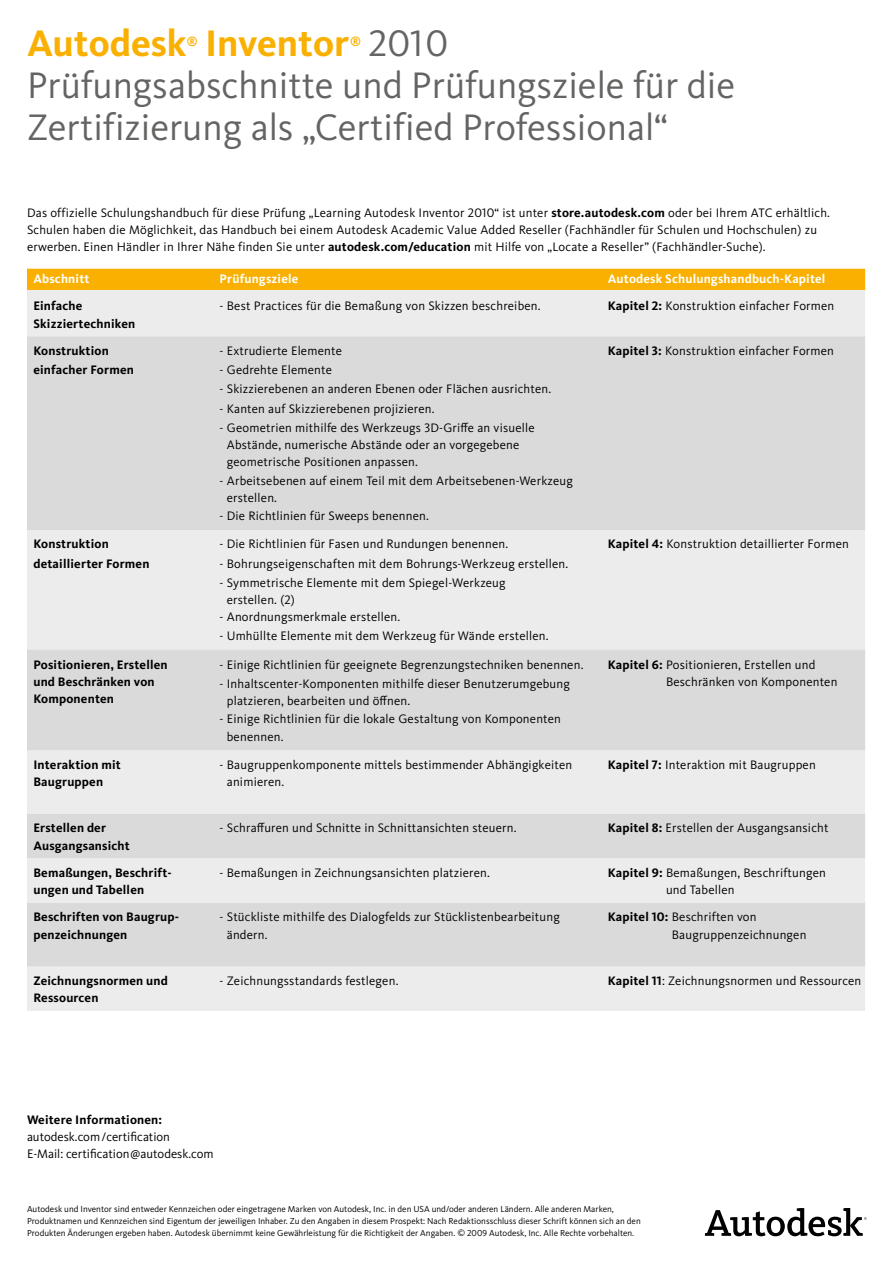
<style>
.page{position:relative;width:893px;height:1263px;background:#fff}
.page>*{position:absolute;margin:0;border:0;box-sizing:border-box;transform-origin:0 0}
.t1{font:38.25px/42px "Kievit Pro";color:#646463}
.t2{font:700 38.25px "Kievit Pro";color:#f9b000}
.t3{font:700 13.05px "Kievit Pro";color:#f9b000}
.t4{font:12.75px/17.2px "Kievit Pro";letter-spacing:.015em;color:#000}
.t5{font:700 12.75px/17.2px "Kievit Pro";letter-spacing:.015em;color:#000}
.t6{font:700 12.75px "Kievit Pro";letter-spacing:.015em;color:#fff}
.t7{font:9px/12px "Kievit Pro";color:#000}
.s1{font-weight:700}
</style>
<div class="page">
<svg style="left:705px;top:1208px;width:162px;height:28px"></svg>
<div style="left:27px;top:269px;width:838px;height:21px;background:#f9b000"></div>
<div style="left:27px;top:290px;width:838px;height:721px;background:#ececec"></div>
<svg style="left:27px;top:336px;width:838px;height:630px;background:#e0e0e0"></svg>
<h1 class="t2" style="left:27px;top:20px;width:161px">Autodesk</h1>
<p class="t3" style="left:187px;top:33px;width:12px">®</p>
<h1 class="t2" style="left:205px;top:20px;width:145px">Inventor</h1>
<p class="t3" style="left:350px;top:33px;width:12px">®</p>
<h1 class="t1" style="left:27px;top:22px;width:710px;text-indent:341px">2010<br>Prüfungsabschnitte und Prüfungsziele für die<br>Zertifizierung als „Certified Professional“</h1>
<p class="t4" style="left:27px;top:204px;width:805px">Das offizielle Schulungshandbuch für diese Prüfung „Learning Autodesk Inventor 2010“ ist unter <span class="s1">store.autodesk.com</span> oder bei Ihrem ATC erhältlich.<br>Schulen haben die Möglichkeit, das Handbuch bei einem Autodesk Academic Value Added Reseller (Fachhändler für Schulen und Hochschulen) zu erwerben. Einen Händler in Ihrer Nähe finden Sie unter <span class="s1">autodesk.com/education</span> mit Hilfe von „Locate a Reseller” (Fachhändler-Suche).</p>
<p class="t6" style="left:33px;top:271px;width:58px">Abschnitt</p>
<p class="t6" style="left:220px;top:271px;width:80px">Prüfungsziele</p>
<p class="t6" style="left:608px;top:271px;width:219px">Autodesk Schulungshandbuch-Kapitel</p>
<p class="t5" style="left:33px;top:297px;width:104px">Einfache<br>Skizziertechniken</p>
<p class="t4" style="left:220px;top:297px;width:323px">- Best Practices für die Bemaßung von Skizzen beschreiben.</p>
<p class="t4" style="left:608px;top:297px;width:228px"><span class="s1">Kapitel 2:</span> Konstruktion einfacher Formen</p>
<p class="t5" style="left:33px;top:342px;width:77px">Konstruktion</p>
<p class="t4" style="left:220px;top:342px;width:124px">- Extrudierte Elemente</p>
<p class="t4" style="left:608px;top:342px;width:228px"><span class="s1">Kapitel 3:</span> Konstruktion einfacher Formen</p>
<p class="t5" style="left:33px;top:361px;width:102px">einfacher Formen</p>
<p class="t4" style="left:220px;top:361px;width:114px">- Gedrehte Elemente</p>
<p class="t4" style="left:220px;top:380px;width:333px">- Skizzierebenen an anderen Ebenen oder Flächen ausrichten.</p>
<p class="t4" style="left:220px;top:400px;width:216px">- Kanten auf Skizzierebenen projizieren.</p>
<p class="t4" style="left:227px;top:419px;width:309px;text-indent:-7px">- Geometrien mithilfe des Werkzeugs 3D-Griffe an visuelle<br>Abstände, numerische Abstände oder an vorgegebene geometrische Positionen anpassen.</p>
<p class="t4" style="left:227px;top:472px;width:348px;text-indent:-7px">- Arbeitsebenen auf einem Teil mit dem Arbeitsebenen-Werkzeug erstellen.</p>
<p class="t4" style="left:220px;top:507px;width:211px">- Die Richtlinien für Sweeps benennen.</p>
<p class="t5" style="left:33px;top:535px;width:77px">Konstruktion</p>
<p class="t4" style="left:220px;top:535px;width:290px">- Die Richtlinien für Fasen und Rundungen benennen.</p>
<p class="t4" style="left:608px;top:535px;width:243px"><span class="s1">Kapitel 4:</span> Konstruktion detaillierter Formen</p>
<p class="t5" style="left:33px;top:555px;width:118px">detaillierter Formen</p>
<p class="t4" style="left:220px;top:555px;width:350px">- Bohrungseigenschaften mit dem Bohrungs-Werkzeug erstellen.</p>
<p class="t4" style="left:227px;top:574px;width:280px;text-indent:-7px">- Symmetrische Elemente mit dem Spiegel-Werkzeug erstellen. (2)</p>
<p class="t4" style="left:220px;top:608px;width:182px">- Anordnungsmerkmale erstellen.</p>
<p class="t4" style="left:220px;top:627px;width:331px">- Umhüllte Elemente mit dem Werkzeug für Wände erstellen.</p>
<p class="t5" style="left:33px;top:656px;width:136px">Positionieren, Erstellen und Beschränken von<br>Komponenten</p>
<p class="t4" style="left:220px;top:656px;width:365px">- Einige Richtlinien für geeignete Begrenzungstechniken benennen.</p>
<p class="t4" style="left:608px;top:656px;width:209px"><span class="s1">Kapitel 6:</span> Positionieren, Erstellen und</p>
<p class="t4" style="left:220px;top:675px;width:352px">- Inhaltscenter-Komponenten mithilfe dieser Benutzerumgebung</p>
<p class="t4" style="left:666px;top:673px;width:173px">Beschränken von Komponenten</p>
<p class="t4" style="left:227px;top:692px;width:185px">platzieren, bearbeiten und öffnen.</p>
<p class="t4" style="left:227px;top:710px;width:336px;text-indent:-7px">- Einige Richtlinien für die lokale Gestaltung von Komponenten benennen.</p>
<p class="t5" style="left:33px;top:756px;width:89px">Interaktion mit<br>Baugruppen</p>
<p class="t4" style="left:227px;top:756px;width:347px;text-indent:-7px">- Baugruppenkomponente mittels bestimmender Abhängigkeiten animieren.</p>
<p class="t4" style="left:608px;top:756px;width:209px"><span class="s1">Kapitel 7:</span> Interaktion mit Baugruppen</p>
<p class="t5" style="left:33px;top:819px;width:98px">Erstellen der<br>Ausgangsansicht</p>
<p class="t4" style="left:220px;top:819px;width:298px">- Schraffuren und Schnitte in Schnittansichten steuern.</p>
<p class="t4" style="left:608px;top:819px;width:222px"><span class="s1">Kapitel 8:</span> Erstellen der Ausgangsansicht</p>
<p class="t5" style="left:33px;top:864px;width:140px">Bemaßungen, Beschrift&shy;ungen und Tabellen</p>
<p class="t4" style="left:220px;top:864px;width:272px">- Bemaßungen in Zeichnungsansichten platzieren.</p>
<p class="t4" style="left:666px;top:864px;width:161px;text-indent:-58px"><span class="s1">Kapitel 9:</span> Bemaßungen, Beschriftungen und Tabellen</p>
<p class="t5" style="left:33px;top:908px;width:147px">Beschriften von Baugrup&shy;penzeichnungen</p>
<p class="t4" style="left:227px;top:908px;width:335px;text-indent:-7px">- Stückliste mithilfe des Dialogfelds zur Stücklistenbearbeitung ändern.</p>
<p class="t4" style="left:672px;top:908px;width:136px;text-indent:-64px"><span class="s1">Kapitel 10:</span> Beschriften von<br>Baugruppenzeichnungen</p>
<p class="t5" style="left:33px;top:972px;width:136px">Zeichnungsnormen und<br>Ressourcen</p>
<p class="t4" style="left:220px;top:972px;width:180px">- Zeichnungsstandards festlegen.</p>
<p class="t4" style="left:608px;top:972px;width:255px"><span class="s1">Kapitel 11</span>: Zeichnungsnormen und Ressourcen</p>
<p class="t5" style="left:27px;top:1111px;width:137px">Weitere Informationen:</p>
<p class="t4" style="left:27px;top:1128px;width:188px">autodesk.com/certification<br>E-Mail: certification@autodesk.com</p>
<p class="t7" style="left:27px;top:1203px;width:615px">Autodesk und Inventor sind entweder Kennzeichen oder eingetragene Marken von Autodesk, Inc. in den USA und/oder anderen Ländern. Alle anderen Marken,<br>Produktnamen und Kennzeichen sind Eigentum der jeweiligen Inhaber. Zu den Angaben in diesem Prospekt: Nach Redaktionsschluss dieser Schrift können sich an den<br>Produkten Änderungen ergeben haben. Autodesk übernimmt keine Gewährleistung für die Richtigkeit der Angaben. © 2009 Autodesk, Inc. Alle Rechte vorbehalten.</p>
</div>
